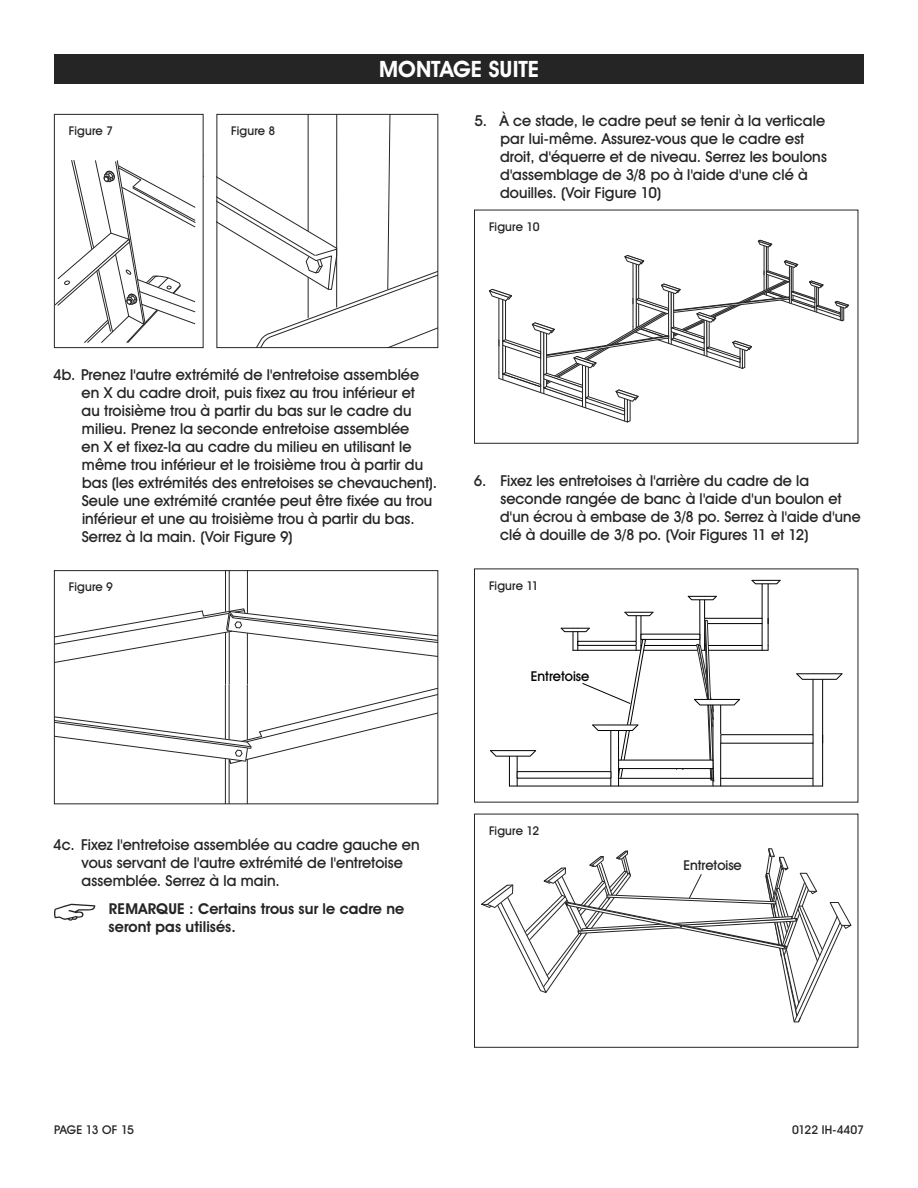
<style>
.page{position:relative;width:918px;height:1188px;background:#fff}
.page>*{position:absolute;margin:0;border:0;box-sizing:border-box;transform-origin:0 0}
.t1{font:700 22.5px "Uline Two Knine";color:#fff}
.t2{font:15px/18px "Uline Two Knine";letter-spacing:.005em;color:#252525}
.t3{font:700 15px/18px "Uline Two Knine";letter-spacing:.005em;color:#252525}
.t4{font:13.5px "Uline Two Knine";color:#000}
.t5{font:13.5px "Uline Two Knine";color:#252525}
.t6{font:12px "Uline Two Knine";color:#252525}
.t7{font:12px "Uline Two Knine";letter-spacing:-.02em;color:#252525}
</style>
<div class="page">
<svg style="left:54px;top:904px;width:41px;height:17px"></svg>
<div style="left:54px;top:54px;width:810px;height:30px;background:#252525"></div>
<svg style="left:489px;top:240px;width:360px;height:182px"></svg>
<hr style="left:789px;top:266px;width:1px;height:37px;background:#242426">
<div style="left:474px;top:210px;width:384px;height:234px;border:1px solid #252525"></div>
<hr style="left:229px;top:684px;width:1px;height:56px;background:#252525">
<hr style="left:229px;top:759px;width:1px;height:45px;background:#252525">
<hr style="left:247px;top:684px;width:1px;height:56px;background:#252525">
<hr style="left:247px;top:759px;width:1px;height:45px;background:#252525">
<hr style="left:225px;top:684px;width:1px;height:55px;background:#252525">
<hr style="left:225px;top:759px;width:1px;height:45px;background:#252525">
<hr style="left:229px;top:631px;width:1px;height:53px;background:#252525">
<hr style="left:229px;top:571px;width:1px;height:41px;background:#252525">
<hr style="left:247px;top:633px;width:1px;height:51px;background:#252525">
<hr style="left:247px;top:571px;width:1px;height:43px;background:#252525">
<hr style="left:225px;top:632px;width:1px;height:52px;background:#252525">
<hr style="left:225px;top:571px;width:1px;height:41px;background:#252525">
<svg style="left:56px;top:608px;width:380px;height:58px"></svg>
<svg style="left:56px;top:685px;width:380px;height:79px"></svg>
<div style="left:54px;top:570px;width:384px;height:234px;border:1px solid #252525"></div>
<hr style="left:573px;top:650px;width:195px;height:1px;background:#000">
<hr style="left:705px;top:645px;width:57px;height:1px;background:#000">
<hr style="left:641px;top:645px;width:59px;height:1px;background:#000">
<hr style="left:636px;top:612px;width:1px;height:38px;background:#000">
<hr style="left:641px;top:612px;width:1px;height:38px;background:#000">
<hr style="left:762px;top:580px;width:1px;height:38px;background:#000">
<hr style="left:768px;top:580px;width:1px;height:65px;background:#000">
<hr style="left:704px;top:596px;width:1px;height:54px;background:#000">
<hr style="left:700px;top:596px;width:1px;height:49px;background:#000">
<svg style="left:762px;top:618px;width:7px;height:32px"></svg>
<svg style="left:751px;top:580px;width:30px;height:4px"></svg>
<svg style="left:688px;top:596px;width:29px;height:4px"></svg>
<svg style="left:624px;top:612px;width:30px;height:4px"></svg>
<div style="left:704px;top:618px;width:58px;height:6px;border:1px solid #000"></div>
<div style="left:641px;top:634px;width:59px;height:6px;border:1px solid #000"></div>
<hr style="left:509px;top:786px;width:314px;height:1px;background:#000">
<hr style="left:721px;top:778px;width:92px;height:1px;background:#000">
<hr style="left:618px;top:778px;width:95px;height:1px;background:#000">
<hr style="left:517px;top:751px;width:1px;height:35px;background:#000">
<hr style="left:509px;top:751px;width:1px;height:35px;background:#000">
<hr style="left:611px;top:725px;width:1px;height:61px;background:#000">
<hr style="left:618px;top:725px;width:1px;height:61px;background:#000">
<hr style="left:813px;top:674px;width:1px;height:61px;background:#000">
<hr style="left:822px;top:674px;width:1px;height:104px;background:#000">
<hr style="left:813px;top:743px;width:1px;height:43px;background:#000">
<svg style="left:796px;top:673px;width:47px;height:7px"></svg>
<hr style="left:797px;top:674px;width:45px;height:1px;background:#000">
<svg style="left:694px;top:620px;width:46px;height:166px"></svg>
<hr style="left:694px;top:699px;width:46px;height:1px;background:#000">
<svg style="left:560px;top:627px;width:86px;height:152px"></svg>
<hr style="left:593px;top:725px;width:45px;height:1px;background:#000">
<svg style="left:490px;top:751px;width:46px;height:6px"></svg>
<hr style="left:490px;top:750px;width:46px;height:1px;background:#000">
<div style="left:517px;top:772px;width:94px;height:6px;background:#fff"></div>
<div style="left:517px;top:771px;width:94px;height:7px;border:1px solid #000"></div>
<div style="left:721px;top:735px;width:92px;height:8px;background:#fff"></div>
<div style="left:721px;top:734px;width:92px;height:9px;border:1px solid #000"></div>
<div style="left:619px;top:760px;width:94px;height:9px;background:#fff"></div>
<div style="left:618px;top:760px;width:95px;height:9px;border:1px solid #000"></div>
<svg style="left:481px;top:848px;width:371px;height:175px"></svg>
<div style="left:474px;top:814px;width:384px;height:234px;border:1px solid #252525"></div>
<svg style="left:56px;top:160px;width:140px;height:183px"></svg>
<div style="left:54px;top:114px;width:150px;height:234px;border:1px solid #252525"></div>
<svg style="left:219px;top:116px;width:217px;height:230px"></svg>
<div style="left:217px;top:114px;width:221px;height:234px;border:1px solid #252525"></div>
<p class="t6" style="left:69px;top:124px;width:46px">Figure 7</p>
<p class="t6" style="left:231px;top:124px;width:46px">Figure 8</p>
<h1 class="t1" style="left:379px;top:56px;width:161px">MONTAGE SUITE</h1>
<p class="t2" style="left:500px;top:111px;width:328px;text-indent:-26px">5. À ce stade, le cadre peut se tenir à la verticale par lui-même. Assurez-vous que le cadre est droit, d'équerre et de niveau. Serrez les boulons d'assemblage de 3/8 po à l'aide d'une clé à douilles. (Voir Figure 10)</p>
<p class="t6" style="left:489px;top:219px;width:52px">Figure 10</p>
<p class="t2" style="left:82px;top:365px;width:357px;text-indent:-28px">4b. Prenez l'autre extrémité de l'entretoise assemblée en X du cadre droit, puis fixez au trou inférieur et<br>au troisième trou à partir du bas sur le cadre du milieu. Prenez la seconde entretoise assemblée<br>en X et fixez-la au cadre du milieu en utilisant le même trou inférieur et le troisième trou à partir du bas (les extrémités des entretoises se chevauchent).<br>Seule une extrémité crantée peut être fixée au trou inférieur et une au troisième trou à partir du bas.<br>Serrez à la main. (Voir Figure 9)</p>
<p class="t6" style="left:69px;top:580px;width:46px">Figure 9</p>
<p class="t2" style="left:500px;top:471px;width:362px;text-indent:-26px">6. Fixez les entretoises à l'arrière du cadre de la seconde rangée de banc à l'aide d'un boulon et d'un écrou à embase de 3/8 po. Serrez à l'aide d'une clé à douille de 3/8 po. (Voir Figures 11 et 12)</p>
<p class="t6" style="left:489px;top:578px;width:51px">Figure 11</p>
<p class="t4" style="left:531px;top:668px;width:60px">Entretoise</p>
<p class="t2" style="left:82px;top:835px;width:340px;text-indent:-28px">4c. Fixez l'entretoise assemblée au cadre gauche en vous servant de l'autre extrémité de l'entretoise assemblée. Serrez à la main.</p>
<p class="t3" style="left:109px;top:900px;width:297px">REMARQUE : Certains trous sur le cadre ne seront pas utilisés.</p>
<p class="t6" style="left:489px;top:823px;width:52px">Figure 12</p>
<p class="t5" style="left:683px;top:857px;width:60px">Entretoise</p>
<p class="t7" style="left:54px;top:1122px;width:82px">PAGE 13 OF 15</p>
<p class="t6" style="left:792px;top:1122px;width:73px">0122 IH-4407</p>
</div>
